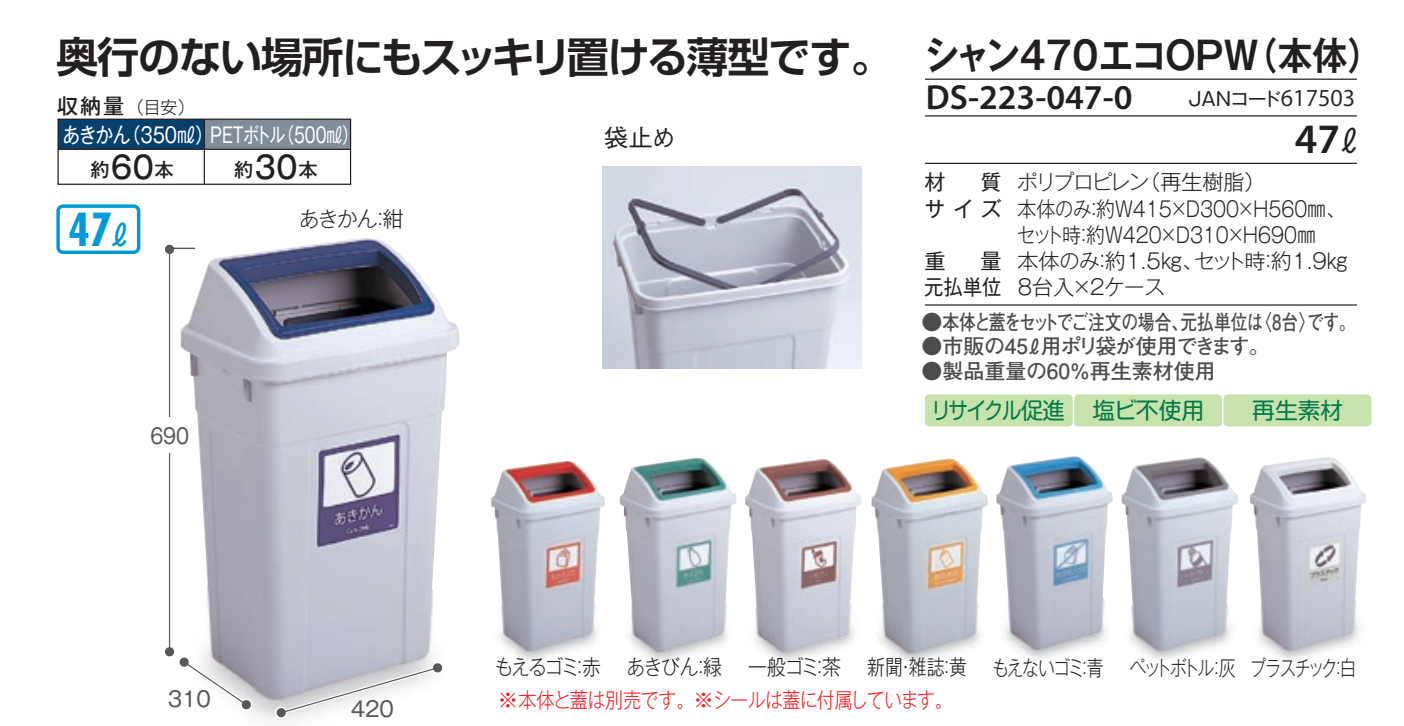
<style>
.page{position:relative;width:1404px;height:726px;background:#fff}
.page>*{position:absolute;margin:0;border:0;box-sizing:border-box;transform-origin:0 0}
.t1{font:700 condensed 44.1px "Futura";color:#0099da}
.t2{font:700 42px "Shin Go Pro De";letter-spacing:-.025em;color:#231f20}
.t3{font:42px "Myriad MM 565 600";color:#231f20}
.t4{font:700 38.5px "Gothic MB101 Pro De";letter-spacing:-.11em;color:#231f20;scale:.9 1}
.t5{font:35px "Myriad MM 565 600";color:#231f20}
.t6{font:500 24.5px "Gothic BBB Pro";color:#231f20}
.t7{font:22.75px "Shin M Go Pro";letter-spacing:-.045em;color:#017a47;scale:.85 1}
.t8{font:22.75px "Shin M Go Pro";letter-spacing:-.025em;color:#017a47}
.t9{font:300 21px/26.2px "Gothic MB101 Pro";color:#231f20}
.t10{font:300 21px "Gothic MB101 Pro";letter-spacing:-.1em;color:#231f20;scale:.9 1}
.t11{font:700 21px "Futo Go B101 Pro";letter-spacing:-.02em;color:#4b4c4d}
.t12{font:300 21px "Gothic MB101 Pro";letter-spacing:-.03em;color:#ee1d23}
.t13{font:21px "Gothic MB101 Pro";letter-spacing:-.005em;color:#fff;scale:.85 1}
.t14{font:700 21px "Futo Go B101 Pro";letter-spacing:-.065em;color:#4b4c4d}
.t15{font:700 21px "Futo Go B101 Pro";color:#4b4c4d}
.t16{font:21px/26.2px "Gothic MB101 Pro";letter-spacing:.02em;color:#231f20;text-align:right}
.t17{font:21px "Gothic MB101 Pro";color:#57585a}
.t18{font:300 21px "Gothic MB101 Pro";letter-spacing:-.055em;color:#231f20}
.t19{font:21px "Gothic MB101 Pro";color:#57585a;scale:.9 1}
.t20{font:500 19.25px "Gothic MB101 Pro";color:#231f20}
.t21{font:18.9px "Gothic MB101 Pro";letter-spacing:-.055em;color:#231f20}
.t22{font:300 17.5px "Gothic MB101 Pro";color:#231f20}
.s1{font-weight:500;font-size:21px}
.s2{font-size:30.8px}
.s3{font-family:"Myriad MM 357 592";font-size:24.5px}
</style>
<div class="page">
<img style="left:619px;top:458px;width:118px;height:203px">
<img style="left:491px;top:461px;width:114px;height:200px">
<img style="left:745px;top:459px;width:117px;height:202px">
<img style="left:603px;top:166px;width:259px;height:202px">
<img style="left:175px;top:238px;width:285px;height:484px">
<img style="left:996px;top:456px;width:117px;height:204px">
<img style="left:1121px;top:457px;width:117px;height:204px">
<img style="left:1249px;top:457px;width:117px;height:203px">
<img style="left:871px;top:458px;width:117px;height:203px">
<div style="left:58px;top:119px;width:146px;height:30px;background:#06406c"></div>
<div style="left:204px;top:119px;width:146px;height:30px;background:#818e98"></div>
<div style="left:57px;top:119px;width:294px;height:66px;border:1px solid #231f20"></div>
<hr style="left:58px;top:149px;width:292px;height:1px;background:#231f20">
<hr style="left:204px;top:119px;width:1px;height:65px;background:#231f20">
<div style="left:431px;top:661px;width:13px;height:13px;background:#fff;border-radius:5px"></div>
<svg style="left:275px;top:706px;width:13px;height:13px"></svg>
<svg style="left:277px;top:663px;width:165px;height:54px"></svg>
<svg style="left:432px;top:663px;width:11px;height:10px"></svg>
<svg style="left:276px;top:707px;width:10px;height:11px"></svg>
<svg style="left:177px;top:655px;width:76px;height:56px"></svg>
<hr style="left:169px;top:249px;width:1px;height:403px;background:#57585a">
<div style="left:165px;top:647px;width:9px;height:9px;background:#57585a;border-radius:50%"></div>
<div style="left:165px;top:245px;width:9px;height:9px;background:#57585a;border-radius:50%"></div>
<svg style="left:169px;top:416px;width:26px;height:41px"></svg>
<svg style="left:174px;top:248px;width:21px;height:1px"></svg>
<div style="left:56px;top:204px;width:84px;height:50px;border:4px solid #0099da;border-radius:5px"></div>
<hr style="left:925px;top:304px;width:431px;height:2px;background:#231f20">
<hr style="left:925px;top:79px;width:431px;height:1px;background:#231f20">
<hr style="left:925px;top:115px;width:431px;height:2px;background:#231f20">
<hr style="left:925px;top:163px;width:431px;height:1px;background:#231f20">
<div style="left:1073px;top:394px;width:149px;height:33px;background:#c8e2ae;border-radius:5px"></div>
<div style="left:1072px;top:393px;width:151px;height:35px;border:1px solid #fff;border-radius:5px"></div>
<div style="left:1222px;top:394px;width:150px;height:33px;background:#c8e2ae;border-radius:5px"></div>
<div style="left:1222px;top:393px;width:150px;height:35px;border:1px solid #fff;border-radius:5px"></div>
<div style="left:924px;top:394px;width:149px;height:33px;background:#c8e2ae;border-radius:5px"></div>
<div style="left:923px;top:393px;width:151px;height:35px;border:1px solid #fff;border-radius:5px"></div>
<p class="t2" style="left:56px;top:22px;width:838px">奥行のない場所にもスッキリ置ける薄型です。</p>
<p class="t22" style="left:57px;top:92px;width:140px"><span class="s1">収納量</span>（目安）</p>
<p class="t13" style="left:62px;top:117px;width:349px">あきかん（350㎖）PETボトル（500㎖）</p>
<p class="t20" style="left:90px;top:154px;width:85px">約<span class="s2">60</span>本</p>
<p class="t20" style="left:234px;top:154px;width:85px">約<span class="s2">30</span>本</p>
<p class="t1" style="left:69px;top:201px;width:45px">47</p>
<p class="t18" style="left:299px;top:201px;width:107px">あきかん：紺</p>
<p class="t19" style="left:150px;top:419px;width:45px">690</p>
<p class="t6" style="left:604px;top:118px;width:73px">袋止め</p>
<p class="t4" style="left:924px;top:23px;width:510px">シャン４７０エコOPW（本体）</p>
<p class="t5" style="left:926px;top:79px;width:208px">DS-223-047-0</p>
<p class="t21" style="left:1188px;top:83px;width:168px">JANコード<span class="s3">617503</span></p>
<p class="t16" style="left:924px;top:166px;width:78px">質<br>サイズ</p>
<p class="t16" style="left:924px;top:245px;width:22px">重</p>
<p class="t16" style="left:924px;top:166px;width:22px">材</p>
<p class="t16" style="left:924px;top:245px;width:78px">量<br>元払単位</p>
<p class="t3" style="left:1294px;top:118px;width:47px">47</p>
<p class="t9" style="left:1014px;top:166px;width:335px">ポリプロピレン（再生樹脂）<br>本体のみ：約W415×D300×H560㎜、セット時：約W420×D310×H690㎜<br>本体のみ：約１.５㎏、セット時：約１.９㎏<br>８台入×２ケース</p>
<p class="t11" style="left:921px;top:305px;width:435px">●本体と蓋をセットでご注文の場合、元払単位は〈8台〉です。</p>
<p class="t14" style="left:921px;top:329px;width:350px">●市販の45ℓ用ポリ袋が使用できます。</p>
<p class="t15" style="left:921px;top:354px;width:296px">●製品重量の60％再生素材使用</p>
<p class="t7" style="left:931px;top:392px;width:322px">リサイクル促進 塩ビ不使用</p>
<p class="t8" style="left:1252px;top:392px;width:92px">再生素材</p>
<p class="t17" style="left:168px;top:681px;width:45px">310</p>
<p class="t17" style="left:351px;top:691px;width:45px">420</p>
<p class="t10" style="left:495px;top:650px;width:958px">もえるゴミ：赤 あきびん：緑 一般ゴミ：茶 新聞・雑誌：黄 もえないゴミ：青 ペットボトル：灰 プラスチック：白</p>
<p class="t12" style="left:497px;top:683px;width:457px">※本体と蓋は別売です。※シールは蓋に付属しています。</p>
</div>
